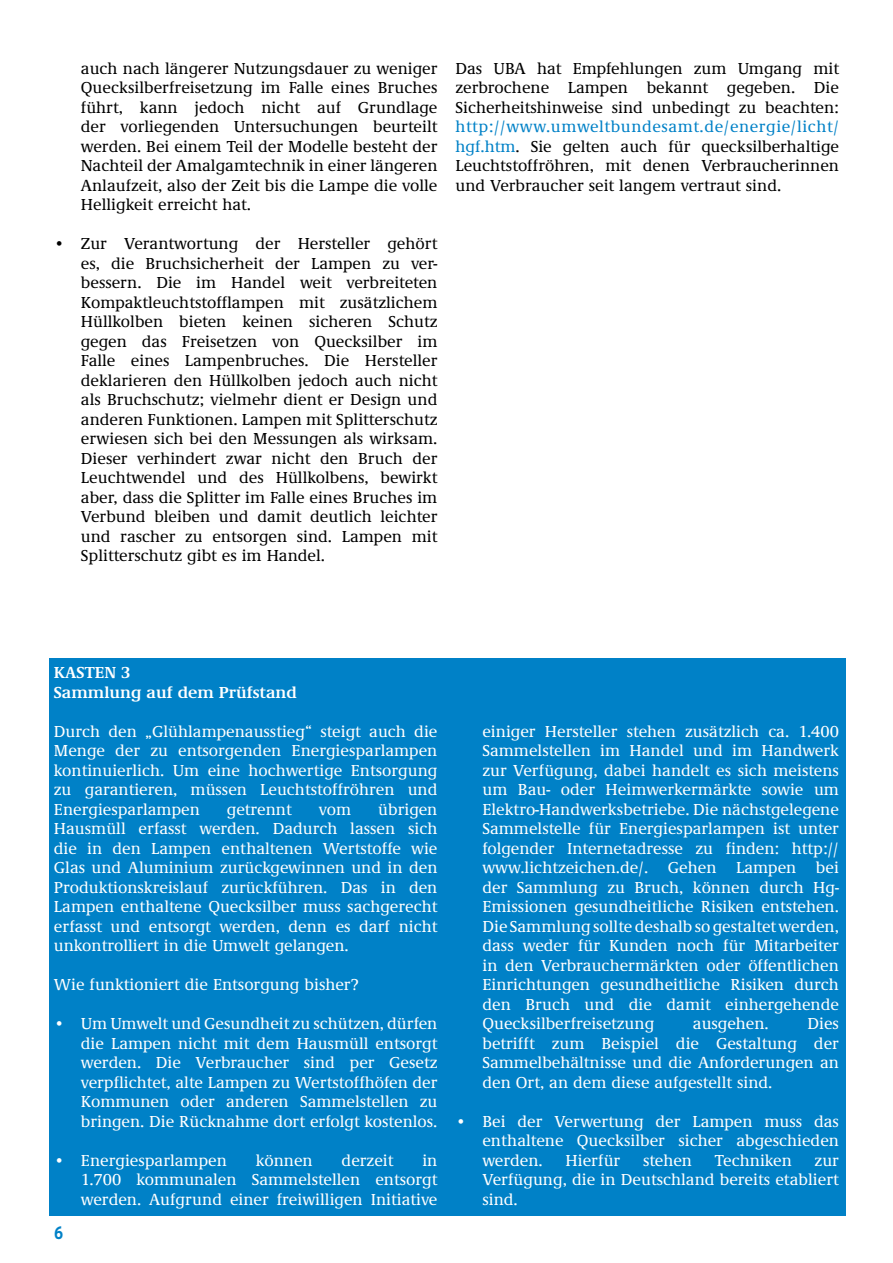
<style>
.page{position:relative;width:893px;height:1263px;background:#fff}
.page>*{position:absolute;margin:0;border:0;box-sizing:border-box;transform-origin:0 0}
.t1{font:700 condensed 18px "Interstate";color:#0081c7}
.t2{font:500 16.5px/19.5px "Demos EF";color:#fff;text-align:justify}
.t3{font:500 16.5px/19.5px "Demos EF";color:#000;text-align:justify}
.t4{font:600 16.5px "Demos EF";color:#fff}
.s1{color:#0081c7}
</style>
<div class="page">
<div style="left:49px;top:658px;width:796px;height:557px;background:#0081c7"></div>
<p class="t3" style="left:81px;top:59px;width:358px">auch nach längerer Nutzungsdauer zu weniger Quecksilberfreisetzung im Falle eines Bruches führt, kann jedoch nicht auf Grundlage der vorliegenden Untersuchungen beurteilt werden. Bei einem Teil der Modelle besteht der Nachteil der Amalgamtechnik in einer längeren Anlaufzeit, also der Zeit bis die Lampe die volle Helligkeit erreicht hat.</p>
<p class="t3" style="left:81px;top:234px;width:358px;text-indent:-27px">• Zur Verantwortung der Hersteller gehört es, die Bruchsicherheit der Lampen zu ver&shy;bessern. Die im Handel weit verbreiteten Kompaktleuchtstofflampen mit zusätzlichem Hüllkolben bieten keinen sicheren Schutz gegen das Freisetzen von Quecksilber im Falle eines Lampenbruches. Die Hersteller deklarieren den Hüllkolben jedoch auch nicht als Bruchschutz; vielmehr dient er Design und anderen Funktionen. Lampen mit Splitterschutz erwiesen sich bei den Messungen als wirksam.<br>Dieser verhindert zwar nicht den Bruch der Leuchtwendel und des Hüllkolbens, bewirkt aber, dass die Splitter im Falle eines Bruches im Verbund bleiben und damit deutlich leichter und rascher zu entsorgen sind. Lampen mit Splitterschutz gibt es im Handel.</p>
<p class="t3" style="left:455px;top:59px;width:385px">Das UBA hat Empfehlungen zum Umgang mit zerbrochene Lampen bekannt gegeben. Die Sicherheitshinweise sind unbedingt zu beachten: <span class="s1">http://www.umweltbundesamt.de/energie/licht/ hgf.htm</span>. Sie gelten auch für quecksilberhaltige Leuchtstoffröhren, mit denen Verbraucherinnen und Verbraucher seit langem vertraut sind.</p>
<p class="t4" style="left:54px;top:664px;width:78px">KASTEN 3</p>
<p class="t4" style="left:54px;top:683px;width:245px">Sammlung auf dem Prüfstand</p>
<p class="t2" style="left:54px;top:722px;width:385px">Durch den „Glühlampenausstieg“ steigt auch die Menge der zu entsorgenden Energiesparlampen kontinuierlich. Um eine hochwertige Entsorgung zu garantieren, müssen Leuchtstoffröhren und Energiesparlampen</p>
<p class="t2" style="left:54px;top:800px;width:385px;text-indent:324px">übrigen Hausmüll erfasst werden. Dadurch lassen sich die in den Lampen enthaltenen Wertstoffe wie Glas und Aluminium zurückgewinnen und in den Produktionskreislauf zurückführen. Das in den Lampen enthaltene Quecksilber muss sachgerecht erfasst und entsorgt werden, denn es darf nicht unkontrolliert in die Umwelt gelangen.</p>
<p class="t2" style="left:54px;top:975px;width:306px">Wie funktioniert die Entsorgung bisher?</p>
<p class="t2" style="left:81px;top:1014px;width:358px;text-indent:-27px">• Um Umwelt und Gesundheit zu schützen, dürfen die Lampen nicht mit dem Hausmüll entsorgt werden. Die Verbraucher sind per Gesetz verpflichtet, alte Lampen zu Wertstoffhöfen der Kommunen oder anderen Sammelstellen zu bringen. Die Rücknahme dort erfolgt kostenlos.</p>
<p class="t2" style="left:54px;top:1151px;width:174px">• Energiesparlampen</p>
<p class="t2" style="left:256px;top:1151px;width:59px">können</p>
<p class="t2" style="left:342px;top:1151px;width:53px">derzeit</p>
<p class="t2" style="left:227px;top:800px;width:66px">getrennt</p>
<p class="t2" style="left:319px;top:800px;width:34px">vom</p>
<p class="t2" style="left:81px;top:1151px;width:358px;text-indent:341px">in 1.700 kommunalen Sammelstellen entsorgt werden. Aufgrund einer freiwilligen Initiative</p>
<p class="t1" style="left:54px;top:1223px;width:11px">6</p>
<p class="t2" style="left:482px;top:722px;width:358px;text-indent:-27px"><span class="s1">•</span> einiger Hersteller stehen zusätzlich ca. 1.400<br>Sammelstellen im Handel und im Handwerk zur Verfügung, dabei handelt es sich meistens um Bau- oder Heimwerkermärkte sowie um Elektro-Handwerksbetriebe. Die nächstgelegene Sammelstelle für Energiesparlampen ist unter folgender Internetadresse zu finden: http:// www.lichtzeichen.de/. Gehen Lampen bei der Sammlung zu Bruch, können durch Hg-Emissionen gesundheitliche Risiken entstehen.<br>Die Sammlung sollte deshalb so gestaltet werden, dass weder für Kunden noch für Mitarbeiter in den Verbrauchermärkten oder öffentlichen Einrichtungen gesundheitliche Risiken durch den Bruch und die damit einhergehende Quecksilberfreisetzung</p>
<p class="t2" style="left:693px;top:1015px;width:77px">ausgehen.</p>
<p class="t2" style="left:482px;top:1015px;width:358px;text-indent:325px">Dies betrifft zum Beispiel die Gestaltung der Sammelbehältnisse und die Anforderungen an den Ort, an dem diese aufgestellt sind.</p>
<p class="t2" style="left:482px;top:1112px;width:358px;text-indent:-27px">• Bei der Verwertung der Lampen muss das enthaltene Quecksilber sicher abgeschieden werden.</p>
<p class="t2" style="left:566px;top:1151px;width:56px">Hierfür</p>
<p class="t2" style="left:643px;top:1151px;width:51px">stehen</p>
<p class="t2" style="left:715px;top:1151px;width:79px">Techniken</p>
<p class="t2" style="left:482px;top:1151px;width:358px;text-indent:332px">zur Verfügung, die in Deutschland bereits etabliert sind.</p>
</div>
